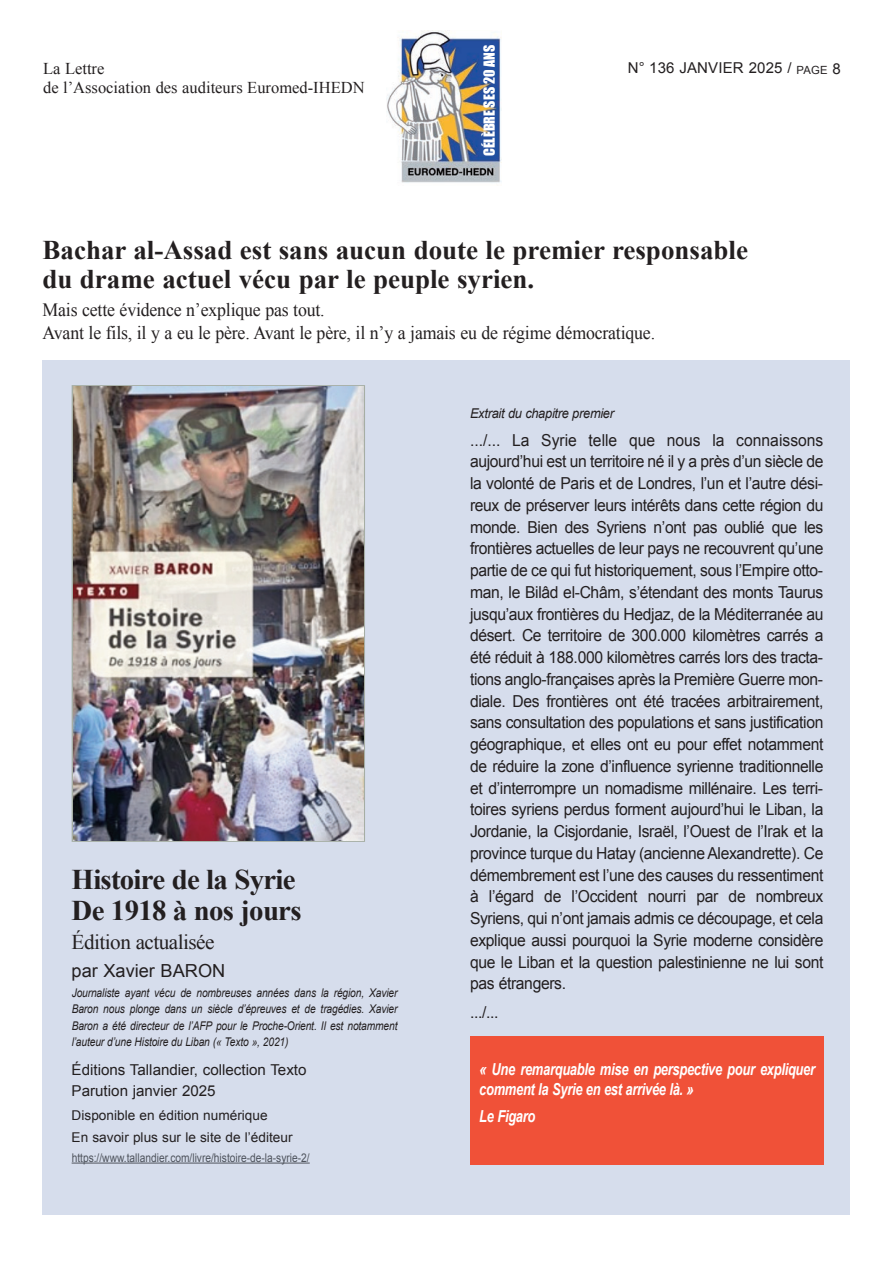
<style>
.page{position:relative;width:893px;height:1263px;background:#fff}
.page>*{position:absolute;margin:0;border:0;box-sizing:border-box;transform-origin:0 0}
.t1{font:700 28.5px/31.5px "Times New Roman";letter-spacing:-.025em;color:#231f20}
.t2{font:700 27px/28.5px "Times New Roman";color:#231f20}
.t3{font:21px "Times New Roman";letter-spacing:-.025em;color:#231f20}
.t4{font:18.75px/22.5px "Times New Roman";letter-spacing:-.01em;color:#231f20;scale:.95 1}
.t5{font:18px "Arial";color:#231f20}
.t6{font:16.5px/21.8px "Arial";letter-spacing:-.02em;color:#231f20;text-align:justify;scale:.95 1}
.t7{font:italic 700 16.5px/20.2px "Arial";letter-spacing:-.02em;color:#fff;scale:.78 1}
.t8{font:16.5px "Times New Roman";color:#231f20}
.t9{font:15px/21px "Arial";color:#231f20}
.t10{font:14.1px "Impact";color:#fff}
.t11{font:13.5px/22.5px "Arial";color:#231f20}
.t12{font:italic 13.5px "Arial";letter-spacing:-.02em;color:#231f20;scale:.95 1}
.t13{font:italic 12px/16.5px "Arial";letter-spacing:-.01em;color:#231f20;text-align:justify;scale:.85 1}
.t14{font:12px "Arial";color:#4e535c;scale:.85 1}
.s1{font-size:11.25px}
</style>
<div class="page">
<div style="left:42px;top:360px;width:808px;height:854px;background:#d6ddec"></div>
<div style="left:470px;top:1036px;width:353px;height:129px;background:#f05138"></div>
<hr style="left:72px;top:1163px;width:238px;height:1px;background:#4e535c">
<img style="left:387px;top:30px;width:115px;height:153px">
<img style="left:73px;top:387px;width:291px;height:453px">
<p class="t10" style="left:480px;top:156px;width:112px;rotate:-90deg">CÉLÈBRE SES 20 ANS</p>
<p class="t8" style="left:43px;top:59px;width:63px">La Lettre</p>
<p class="t9" style="left:628px;top:58px;width:215px">N° 136 JANVIER 2025 / <span class="s1">PAGE</span> 8</p>
<p class="t8" style="left:43px;top:79px;width:323px">de l’Association des auditeurs Euromed-IHEDN</p>
<h2 class="t2" style="left:43px;top:236px;width:707px">Bachar al-Assad est sans aucun doute le premier responsable du drame actuel vécu par le peuple syrien.</h2>
<p class="t4" style="left:43px;top:299px;width:646px">Mais cette évidence n’explique pas tout.<br>Avant le fils, il y a eu le père. Avant le père, il n’y a jamais eu de régime démocratique.</p>
<h1 class="t1" style="left:72px;top:863px;width:231px">Histoire de la Syrie<br>De 1918 à nos jours</h1>
<p class="t3" style="left:72px;top:930px;width:144px">Édition actualisée</p>
<p class="t5" style="left:72px;top:961px;width:155px">par Xavier BARON</p>
<p class="t13" style="left:72px;top:984px;width:385px">Journaliste ayant vécu de nombreuses années dans la région, Xavier Baron nous plonge dans un siècle d’épreuves et de tragédies. Xavier Baron a été directeur de l’AFP pour le Proche-Orient. Il est notamment l’auteur d’une Histoire du Liban (« Texto », 2021)</p>
<p class="t9" style="left:72px;top:1059px;width:236px">Éditions Tallandier, collection Texto<br>Parution janvier 2025</p>
<p class="t11" style="left:72px;top:1104px;width:223px">Disponible en édition numérique<br>En savoir plus sur le site de l’éditeur</p>
<p class="t14" style="left:72px;top:1151px;width:282px">https://www.tallandier.com/livre/histoire-de-la-syrie-2/</p>
<p class="t12" style="left:470px;top:405px;width:153px">Extrait du chapitre premier</p>
<p class="t6" style="left:470px;top:429px;width:374px">.../... La Syrie telle que nous la connaissons aujourd’hui est un territoire né il y a près d’un siècle de la volonté de Paris et de Londres, l’un et l’autre dési&shy;reux de préserver leurs intérêts dans cette région du monde. Bien des Syriens n’ont pas oublié que les frontières actuelles de leur pays ne recouvrent qu’une partie de ce qui fut historiquement, sous l’Empire otto&shy;man, le Bilâd el-Châm, s’étendant des monts Taurus jusqu’aux frontières du Hedjaz, de la Méditerranée au désert. Ce territoire de 300.000 kilomètres carrés a été réduit à 188.000 kilomètres carrés lors des tracta&shy;tions anglo-françaises après la Première Guerre mon&shy;diale. Des frontières ont été tracées arbitrairement, sans consultation des populations et sans justification géographique, et elles ont eu pour effet notamment de réduire la zone d’influence syrienne traditionnelle et d’interrompre un nomadisme millénaire. Les terri&shy;toires syriens perdus forment aujourd’hui le Liban, la Jordanie, la Cisjordanie, Israël, l’Ouest de l’Irak et la province turque du Hatay (ancienne Alexandrette). Ce démembrement est l’une des causes du ressentiment à l’égard de l’Occident nourri par de nombreux Syriens, qui n’ont jamais admis ce découpage, et cela explique aussi pourquoi la Syrie moderne considère que le Liban et la question palestinienne ne lui sont pas étrangers.</p>
<p class="t6" style="left:470px;top:1001px;width:31px">.../...</p>
<p class="t7" style="left:479px;top:1059px;width:432px">« Une remarquable mise en perspective pour expliquer comment la Syrie en est arrivée là. »</p>
<p class="t7" style="left:479px;top:1106px;width:73px">Le Figaro</p>
</div>
